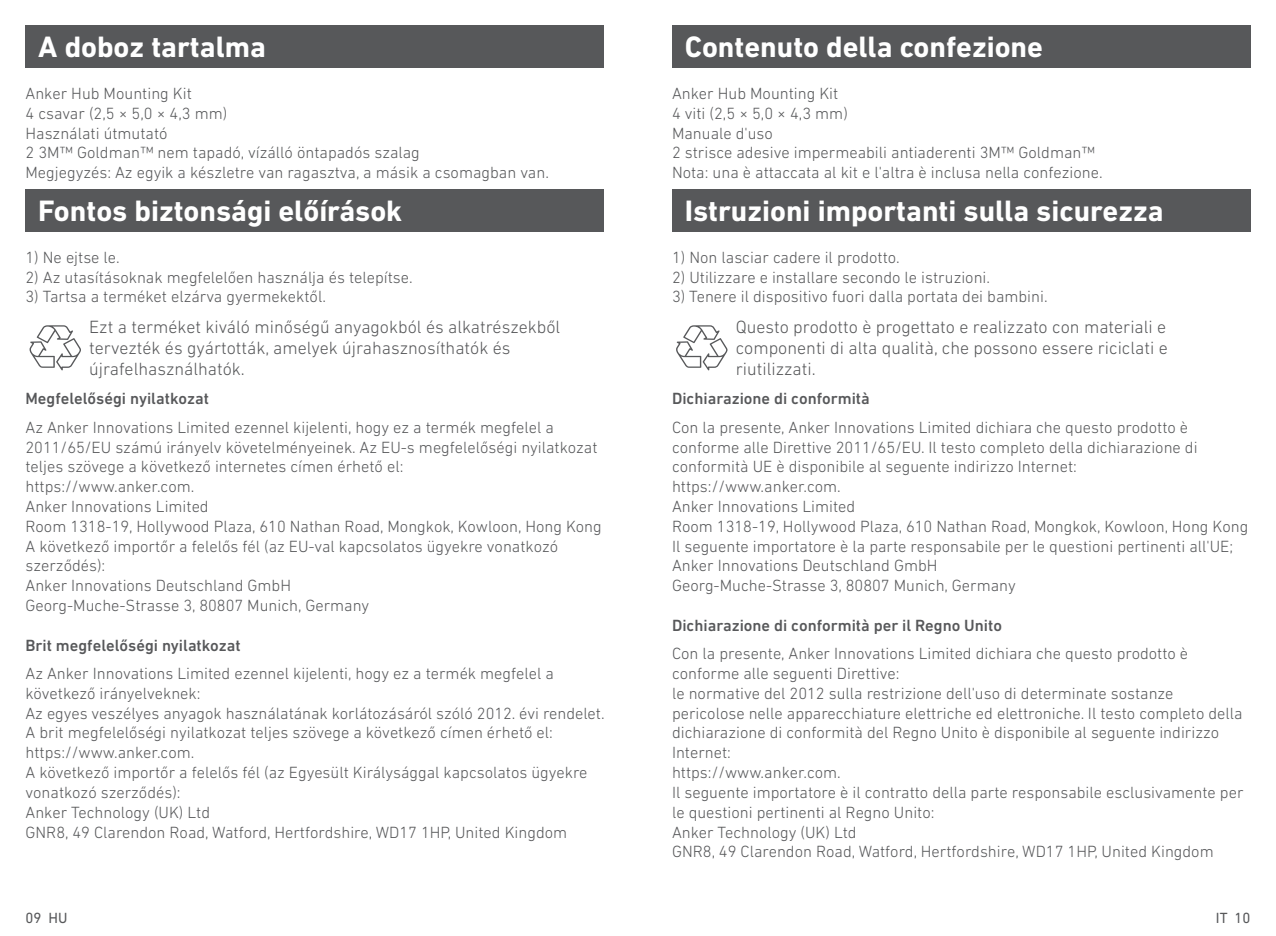
<style>
.page{position:relative;width:1276px;height:936px;background:#fff}
.page>*{position:absolute;margin:0;border:0;box-sizing:border-box;transform-origin:0 0}
.t1{font:700 30px "DIN Next LT Pro";color:#fff}
.t2{font:300 18px/21px "DIN Next LT Pro";color:#57585a}
.t3{font:300 16.5px/19.8px "DIN Next LT Pro";color:#57585a}
.t4{font:500 16.5px "DIN Next LT Pro";color:#57585a}
.t5{font:15px "DIN Next LT Pro";color:#57585a}
</style>
<div class="page">
<div style="left:26px;top:26px;width:578px;height:42px;background:#57585a"></div>
<div style="left:26px;top:189px;width:578px;height:43px;background:#57585a"></div>
<svg style="left:30px;top:325px;width:51px;height:45px"></svg>
<div style="left:672px;top:26px;width:578px;height:42px;background:#57585a"></div>
<div style="left:672px;top:189px;width:578px;height:43px;background:#57585a"></div>
<svg style="left:676px;top:325px;width:51px;height:45px"></svg>
<h1 class="t1" style="left:38px;top:29px;width:229px">A doboz tartalma</h1>
<p class="t3" style="left:26px;top:83px;width:525px">Anker Hub Mounting Kit<br>4 csavar (2,5 × 5,0 × 4,3 mm)<br>Használati útmutató<br>2 3M™ Goldman™ nem tapadó, vízálló öntapadós szalag<br>Megjegyzés: Az egyik a készletre van ragasztva, a másik a csomagban van.</p>
<h1 class="t1" style="left:38px;top:193px;width:365px">Fontos biztonsági előírások</h1>
<p class="t3" style="left:26px;top:247px;width:96px">1) Ne ejtse le.</p>
<p class="t3" style="left:26px;top:267px;width:389px">2) Az utasításoknak megfelelően használja és telepítse.</p>
<p class="t3" style="left:26px;top:287px;width:302px">3) Tartsa a terméket elzárva gyermekektől.</p>
<p class="t2" style="left:89px;top:316px;width:472px">Ezt a terméket kiváló minőségű anyagokból és alkatrészekből tervezték és gyártották, amelyek újrahasznosíthatók és újrafelhasználhatók.</p>
<p class="t4" style="left:26px;top:389px;width:185px">Megfelelőségi nyilatkozat</p>
<p class="t3" style="left:26px;top:417px;width:578px">Az Anker Innovations Limited ezennel kijelenti, hogy ez a termék megfelel a 2011/65/EU számú irányelv követelményeinek. Az EU-s megfelelőségi nyilatkozat teljes szövege a következő internetes címen érhető el:<br>https://www.anker.com.<br>Anker Innovations Limited<br>Room 1318-19, Hollywood Plaza, 610 Nathan Road, Mongkok, Kowloon, Hong Kong A következő importőr a felelős fél (az EU-val kapcsolatos ügyekre vonatkozó szerződés):<br>Anker Innovations Deutschland GmbH<br>Georg-Muche-Strasse 3, 80807 Munich, Germany</p>
<p class="t4" style="left:26px;top:635px;width:217px">Brit megfelelőségi nyilatkozat</p>
<p class="t3" style="left:26px;top:663px;width:580px">Az Anker Innovations Limited ezennel kijelenti, hogy ez a termék megfelel a következő irányelveknek:<br>Az egyes veszélyes anyagok használatának korlátozásáról szóló 2012. évi rendelet.<br>A brit megfelelőségi nyilatkozat teljes szövege a következő címen érhető el: https://www.anker.com.<br>A következő importőr a felelős fél (az Egyesült Királysággal kapcsolatos ügyekre vonatkozó szerződés):<br>Anker Technology (UK) Ltd<br>GNR8, 49 Clarendon Road, Watford, Hertfordshire, WD17 1HP, United Kingdom</p>
<h1 class="t1" style="left:685px;top:29px;width:360px">Contenuto della confezione</h1>
<p class="t3" style="left:672px;top:83px;width:432px">Anker Hub Mounting Kit<br>4 viti (2,5 × 5,0 × 4,3 mm)<br>Manuale d'uso<br>2 strisce adesive impermeabili antiaderenti 3M™ Goldman™ Nota: una è attaccata al kit e l'altra è inclusa nella confezione.</p>
<h1 class="t1" style="left:685px;top:193px;width:480px">Istruzioni importanti sulla sicurezza</h1>
<p class="t3" style="left:672px;top:247px;width:229px">1) Non lasciar cadere il prodotto.</p>
<p class="t3" style="left:672px;top:267px;width:320px">2) Utilizzare e installare secondo le istruzioni.</p>
<p class="t3" style="left:672px;top:287px;width:377px">3) Tenere il dispositivo fuori dalla portata dei bambini.</p>
<p class="t2" style="left:736px;top:316px;width:433px;text-align:justify">Questo prodotto è progettato e realizzato con materiali e componenti di alta qualità, che possono essere riciclati e riutilizzati.</p>
<p class="t4" style="left:672px;top:389px;width:199px">Dichiarazione di conformità</p>
<p class="t3" style="left:672px;top:417px;width:578px">Con la presente, Anker Innovations Limited dichiara che questo prodotto è conforme alle Direttive 2011/65/EU. Il testo completo della dichiarazione di conformità UE è disponibile al seguente indirizzo Internet: https://www.anker.com.<br>Anker Innovations Limited<br>Room 1318-19, Hollywood Plaza, 610 Nathan Road, Mongkok, Kowloon, Hong Kong Il seguente importatore è la parte responsabile per le questioni pertinenti all'UE; Anker Innovations Deutschland GmbH<br>Georg-Muche-Strasse 3, 80807 Munich, Germany</p>
<p class="t4" style="left:672px;top:615px;width:331px">Dichiarazione di conformità per il Regno Unito</p>
<p class="t3" style="left:672px;top:643px;width:573px">Con la presente, Anker Innovations Limited dichiara che questo prodotto è conforme alle seguenti Direttive:<br>le normative del 2012 sulla restrizione dell'uso di determinate sostanze pericolose nelle apparecchiature elettriche ed elettroniche. Il testo completo della dichiarazione di conformità del Regno Unito è disponibile al seguente indirizzo Internet:<br>https://www.anker.com.<br>Il seguente importatore è il contratto della parte responsabile esclusivamente per le questioni pertinenti al Regno Unito:<br>Anker Technology (UK) Ltd<br>GNR8, 49 Clarendon Road, Watford, Hertfordshire, WD17 1HP, United Kingdom</p>
<p class="t5" style="left:26px;top:909px;width:43px">09 HU</p>
<p class="t5" style="left:1216px;top:909px;width:36px">IT 10</p>
</div>
